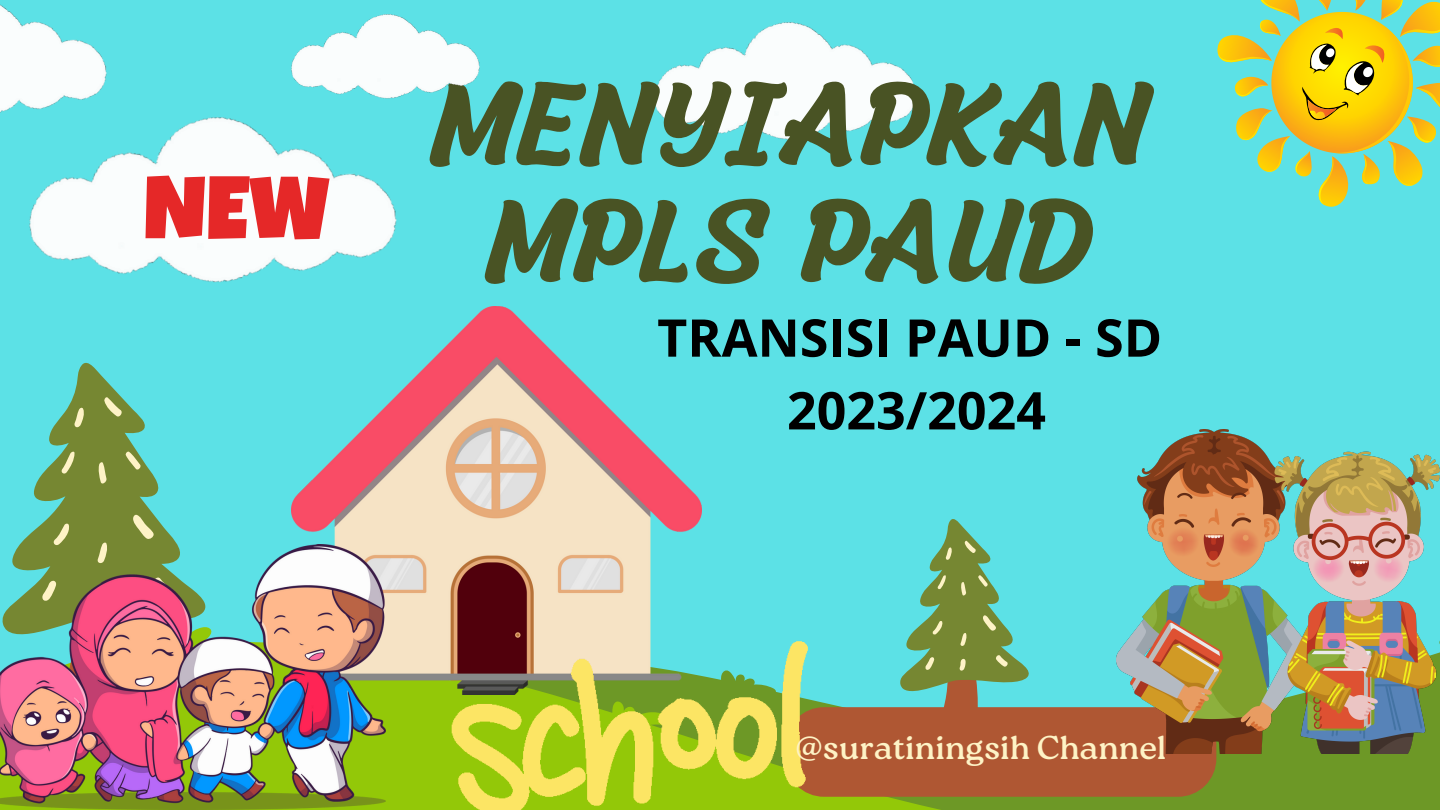
<style>
.page{position:relative;width:1440px;height:810px;background:#5ce1e6}
.page>*{position:absolute;margin:0;border:0;box-sizing:border-box;transform-origin:0 0}
.t1{font:129px/117px "Michegar";color:#495324;text-align:center}
.t2{font:89px "Luckiest Guy";color:#e52828}
.t3{font:700 52px "Open Sans";color:#000}
.t4{font:33px "Roca Two";color:#fef3c6}
</style>
<div class="page">
<svg style="left:385px;top:694px;width:1055px;height:116px;fill:#6d9826"></svg>
<svg style="left:20px;top:362px;width:157px;height:182px"></svg>
<svg style="left:133px;top:514px;width:21px;height:26px"></svg>
<svg style="left:60px;top:450px;width:15px;height:26px"></svg>
<svg style="left:98px;top:461px;width:9px;height:25px"></svg>
<svg style="left:125px;top:451px;width:17px;height:20px"></svg>
<svg style="left:104px;top:396px;width:20px;height:22px"></svg>
<svg style="left:74px;top:407px;width:11px;height:21px"></svg>
<svg style="left:42px;top:523px;width:84px;height:21px"></svg>
<img style="left:655px;top:22px;width:262px;height:118px">
<img style="left:0;top:4px;width:107px;height:109px">
<img style="left:292px;top:306px;width:409px;height:388px">
<img style="left:29px;top:118px;width:368px;height:165px">
<img style="left:292px;top:14px;width:187px;height:84px">
<svg style="left:816px;top:519px;width:400px;height:278px"></svg>
<img style="left:1117px;top:430px;width:323px;height:324px">
<img style="left:0;top:544px;width:385px;height:266px">
<svg style="left:1217px;top:0;width:223px;height:207px"></svg>
<img style="left:449px;top:639px;width:367px;height:171px">
<p class="t2" style="left:144px;top:176px;width:187px">NEW</p>
<p class="t1" style="left:437px;top:74px;width:719px">MENYIAPKAN<br>MPLS PAUD</p>
<p class="t3" style="left:657px;top:301px;width:506px">TRANSISI PAUD - SD</p>
<p class="t3" style="left:787px;top:374px;width:260px">2023/2024</p>
<p class="t4" style="left:795px;top:728px;width:373px">@suratiningsih Channel</p>
</div>
